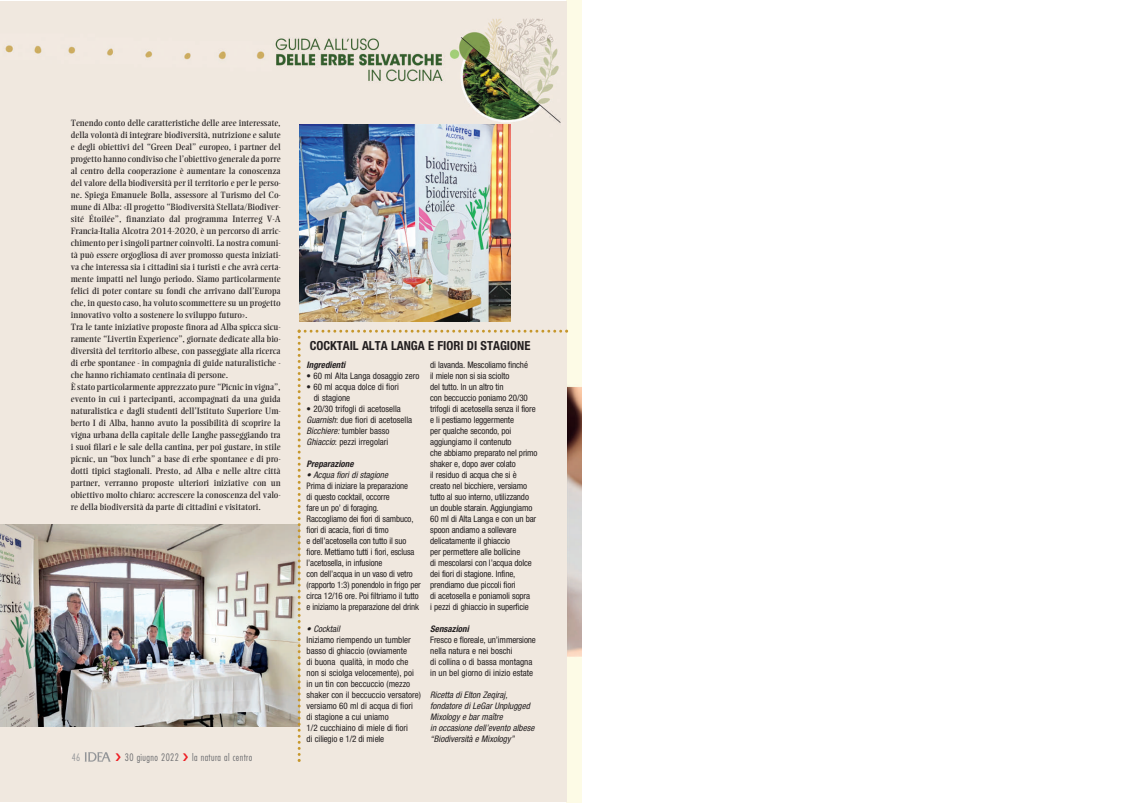
<style>
.page{position:relative;width:1134px;height:803px;background:#fff}
.page>*{position:absolute;margin:0;border:0;box-sizing:border-box;transform-origin:0 0}
.t1{font:700 condensed 12.5px "Helvetica Neue LT Std";color:#231f20}
.t2{font:300 condensed 10px "Futura Std";letter-spacing:.04em;color:#6c6d70}
.t3{font:300 condensed 10px "Futura Std";color:#939598}
.t4{font:9px/12px "Ellington MT Std";color:#231f20}
.t5{font:condensed 9px/11px "Helvetica Neue LT Std";letter-spacing:-.015em;color:#231f20}
.t6{font:italic condensed 9px/11px "Helvetica Neue LT Std";color:#231f20}
.t7{font:italic 700 condensed 9px "Helvetica Neue LT Std";color:#231f20}
.s1{font-style:italic}
</style>
<div class="page">
<img style="left:0;top:0;width:581px;height:802px">
<img style="left:299px;top:124px;width:211px;height:197px">
<img style="left:0;top:524px;width:298px;height:202px">
<img style="left:84px;top:752px;width:27px;height:9px">
<div style="left:298px;top:329px;width:270px;height:432px;background:#f0e8df"></div>
<svg style="left:116px;top:753px;width:5px;height:8px"></svg>
<svg style="left:183px;top:753px;width:5px;height:8px"></svg>
<p class="t4" style="left:71px;top:117px;width:211px">Tenendo conto delle caratteristiche delle aree interessate, della volontà di integrare biodiversità, nutrizione e salute e degli obiettivi del “Green Deal” europeo, i partner del progetto hanno condiviso che l’obiettivo generale da porre al centro della cooperazione è aumentare la conoscenza del valore della biodiversità per il territorio e per le perso&shy;ne. Spiega Emanuele Bolla, assessore al Turismo del Co&shy;mune di Alba: «Il progetto “Biodiversità Stellata/Biodiver&shy;sité Étoilée”, finanziato dal programma Interreg V-A Francia-Italia Alcotra 2014-2020, è un percorso di arric&shy;chimento per i singoli partner coinvolti. La nostra comuni&shy;tà può essere orgogliosa di aver promosso questa iniziati&shy;va che interessa sia i cittadini sia i turisti e che avrà certa&shy;mente impatti nel lungo periodo. Siamo particolarmente felici di poter contare su fondi che arrivano dall’Europa che, in questo caso, ha voluto scommettere su un progetto innovativo volto a sostenere lo sviluppo futuro».<br>Tra le tante iniziative proposte finora ad Alba spicca sicu&shy;ramente “Livertin Experience”, giornate dedicate alla bio&shy;diversità del territorio albese, con passeggiate alla ricerca di erbe spontanee - in compagnia di guide naturalistiche - che hanno richiamato centinaia di persone.<br>È stato particolarmente apprezzato pure “Picnic in vigna”, evento in cui i partecipanti, accompagnati da una guida naturalistica e dagli studenti dell’Istituto Superiore Um&shy;berto I di Alba, hanno avuto la possibilità di scoprire la vigna urbana della capitale delle Langhe passeggiando tra i suoi filari e le sale della cantina, per poi gustare, in stile picnic, un “box lunch” a base di erbe spontanee e di pro&shy;dotti tipici stagionali. Presto, ad Alba e nelle altre città partner, verranno proposte ulteriori iniziative con un obiettivo molto chiaro: accrescere la conoscenza del valo&shy;re della biodiversità da parte di cittadini e visitatori.</p>
<p class="t3" style="left:72px;top:753px;width:10px">46</p>
<p class="t2" style="left:125px;top:753px;width:56px">30 giugno 2022</p>
<p class="t2" style="left:192px;top:753px;width:62px">la natura al centro</p>
<h1 class="t1" style="left:310px;top:341px;width:222px">COCKTAIL ALTA LANGA E FIORI DI STAGIONE</h1>
<p class="t7" style="left:307px;top:361px;width:40px">Ingredienti</p>
<p class="t5" style="left:307px;top:371px;width:114px">• 60 ml Alta Langa dosaggio zero</p>
<p class="t5" style="left:314px;top:382px;width:87px;text-indent:-7px">• 60 ml acqua dolce di fiori di stagione</p>
<p class="t5" style="left:307px;top:404px;width:107px">• 20/30 trifogli di acetosella<br><span class="s1">Guarnish</span>: due fiori di acetosella<br><span class="s1">Bicchiere:</span> tumbler basso<br><span class="s1">Ghiaccio</span>: pezzi irregolari</p>
<p class="t7" style="left:307px;top:460px;width:48px">Preparazione</p>
<p class="t6" style="left:307px;top:470px;width:83px">• Acqua fiori di stagione</p>
<p class="t5" style="left:307px;top:481px;width:116px">Prima di iniziare la preparazione<br>di questo cocktail, occorre<br>fare un po’ di foraging.<br>Raccogliamo dei fiori di sambuco, fiori di acacia, fiori di timo<br>e dell’acetosella con tutto il suo fiore. Mettiamo tutti i fiori, esclusa l’acetosella, in infusione<br>con dell’acqua in un vaso di vetro (rapporto 1:3) ponendolo in frigo per circa 12/16 ore. Poi filtriamo il tutto e iniziamo la preparazione del drink</p>
<p class="t6" style="left:307px;top:624px;width:35px">• Cocktail</p>
<p class="t5" style="left:307px;top:635px;width:116px">Iniziamo riempendo un tumbler basso di ghiaccio (ovviamente<br>di buona qualità, in modo che non si sciolga velocemente), poi in un tin con beccuccio (mezzo shaker con il beccuccio versatore) versiamo 60 ml di acqua di fiori di stagione a cui uniamo<br>1/2 cucchiaino di miele di fiori<br>di ciliegio e 1/2 di miele</p>
<p class="t5" style="left:430px;top:360px;width:109px">di lavanda. Mescoliamo finché<br>il miele non si sia sciolto<br>del tutto. In un altro tin<br>con beccuccio poniamo 20/30 trifogli di acetosella senza il fiore e li pestiamo leggermente<br>per qualche secondo, poi aggiungiamo il contenuto<br>che abbiamo preparato nel primo shaker e, dopo aver colato<br>il residuo di acqua che si è creato nel bicchiere, versiamo tutto al suo interno, utilizzando un double starain. Aggiungiamo<br>60 ml di Alta Langa e con un bar spoon andiamo a sollevare delicatamente il ghiaccio<br>per permettere alle bollicine<br>di mescolarsi con l’acqua dolce dei fiori di stagione. Infine, prendiamo due piccoli fiori<br>di acetosella e poniamoli sopra<br>i pezzi di ghiaccio in superficie</p>
<p class="t7" style="left:430px;top:625px;width:40px">Sensazioni</p>
<p class="t5" style="left:430px;top:635px;width:107px">Fresco e floreale, un’immersione nella natura e nei boschi<br>di collina o di bassa montagna in un bel giorno di inizio estate</p>
<p class="t6" style="left:430px;top:690px;width:106px">Ricetta di Elton Zeqiraj, fondatore di LeGar Unplugged<br>Mixology e bar maître<br>in occasione dell’evento albese “Biodiversità e Mixology”</p>
</div>
